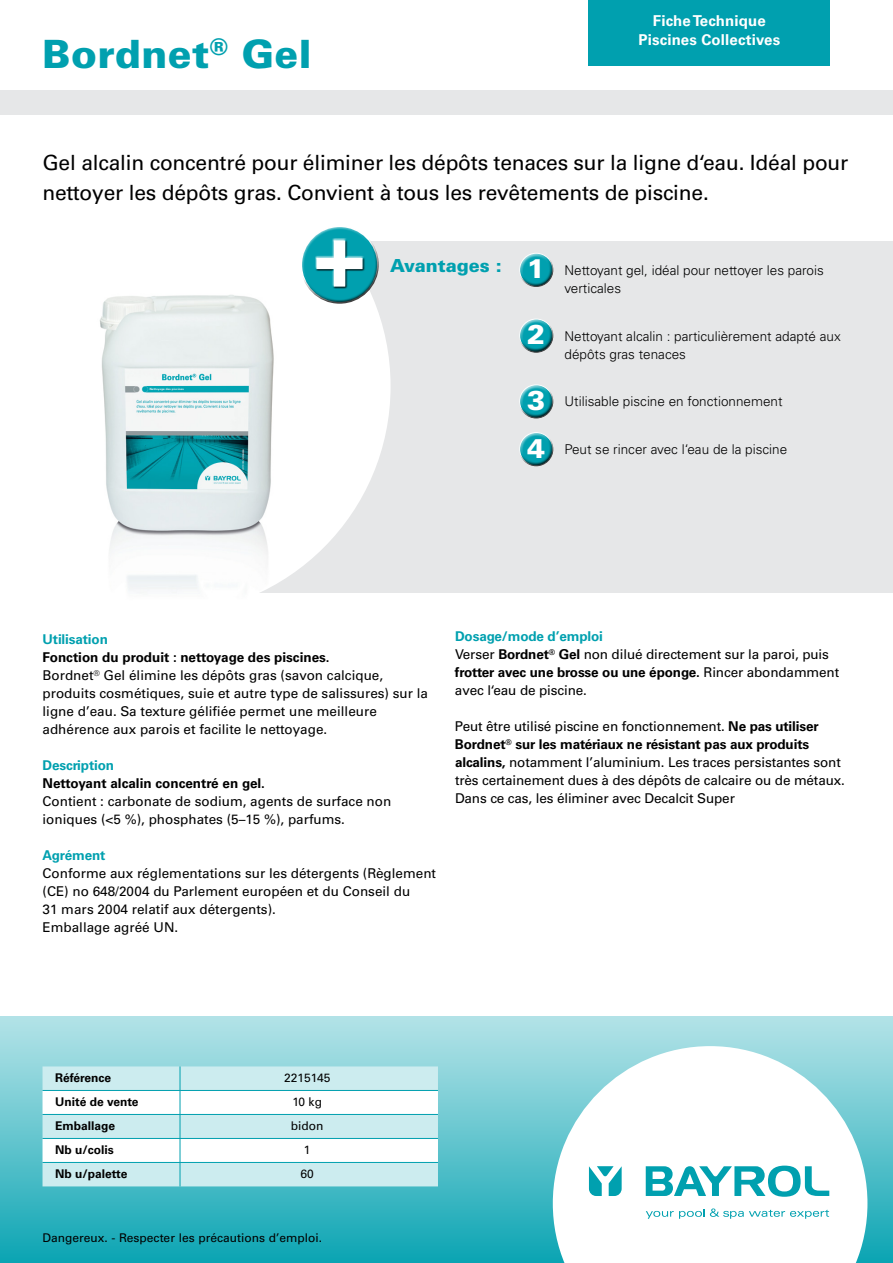
<style>
.page{position:relative;width:893px;height:1263px;background:#fff}
.page>*{position:absolute;margin:0;border:0;box-sizing:border-box;transform-origin:0 0}
.t1{font:700 86.7px "Univers LT Std";color:#fff}
.t2{font:900 39px "Univers LT Std";letter-spacing:.01em;color:#00a0af}
.t3{font:900 27px "Univers LT Std";color:#fff}
.t4{font:21px/30px "Univers LT Std";letter-spacing:-.01em;color:#000}
.t5{font:900 18px "Univers LT Std";color:#00a0af}
.t6{font:700 15px/19.5px "Univers LT Std";letter-spacing:.01em;color:#fff;text-align:center}
.t7{font:13.5px/18px "Univers LT Std";color:#000}
.t8{font:300 13.5px/18px "Univers LT Std";color:#000}
.t9{font:700 13.5px "Univers LT Std";color:#000}
.t10{font:700 13.5px "Univers LT Std";letter-spacing:-.01em;color:#00a0af}
.t11{font:12px "Univers LT Std";color:#000}
.t12{font:700 12px "Univers LT Std";color:#000}
.s1{font-size:27px;color:#fff}
.s2{font-weight:700}
.s3{font-weight:700;color:#00a0af}
</style>
<div class="page">
<div style="left:163px;top:242px;width:730px;height:351px;background:#e6e7e8"></div>
<svg style="left:163px;top:241px;width:228px;height:334px;fill:#fff"></svg>
<div style="left:296px;top:221px;width:81px;height:63px;background:#fff;opacity:.75"></div>
<div style="left:301px;top:238px;width:82px;height:67px;background:#000;opacity:.75"></div>
<div style="left:315px;top:238px;width:50px;height:50px;background:#fff;opacity:.75"></div>
<div style="left:315px;top:239px;width:50px;height:50px;background:#000;opacity:.75"></div>
<div style="left:514px;top:248px;width:40px;height:32px;background:#fff;opacity:.75"></div>
<div style="left:518px;top:258px;width:40px;height:29px;background:#000;opacity:.75"></div>
<div style="left:514px;top:314px;width:40px;height:32px;background:#fff;opacity:.75"></div>
<div style="left:518px;top:324px;width:40px;height:29px;background:#000;opacity:.75"></div>
<div style="left:514px;top:380px;width:40px;height:32px;background:#fff;opacity:.75"></div>
<div style="left:518px;top:389px;width:40px;height:30px;background:#000;opacity:.75"></div>
<div style="left:514px;top:427px;width:40px;height:32px;background:#fff;opacity:.75"></div>
<div style="left:518px;top:437px;width:40px;height:29px;background:#000;opacity:.75"></div>
<div style="left:0;top:1016px;width:893px;height:247px;background:linear-gradient(to bottom,#b7e4e9,#0ea5b4)"></div>
<div style="left:0;top:91px;width:893px;height:24px;background:#e6e7e8"></div>
<svg style="left:553px;top:1046px;width:314px;height:217px"></svg>
<div style="left:588px;top:0;width:242px;height:66px;background:#00a0af"></div>
<svg style="left:646px;top:1165px;width:183px;height:32px"></svg>
<svg style="left:646px;top:1208px;width:183px;height:11px"></svg>
<svg style="left:589px;top:1166px;width:33px;height:30px"></svg>
<svg style="left:43px;top:1066px;width:395px;height:120px"></svg>
<img style="left:100px;top:292px;width:190px;height:301px">
<h2 class="t2" style="left:43px;top:30px;width:271px">Bordnet<sup>®</sup> Gel</h2>
<p class="t6" style="left:638px;top:11px;width:143px">Fiche Technique<br>Piscines Collectives</p>
<h3 class="t4" style="left:43px;top:148px;width:807px">Gel alcalin concentré pour éliminer les dépôts tenaces sur la ligne d‘eau. Idéal pour nettoyer les dépôts gras. Convient à tous les revêtements de piscine.</h3>
<h1 class="t1" style="left:314px;top:205px;width:52px">+</h1>
<h3 class="t5" style="left:390px;top:255px;width:157px">Avantages : <span class="s1">1</span></h3>
<p class="t8" style="left:564px;top:261px;width:261px">Nettoyant gel, idéal pour nettoyer les parois verticales</p>
<h3 class="t3" style="left:527px;top:317px;width:20px">2</h3>
<p class="t8" style="left:564px;top:327px;width:278px">Nettoyant alcalin : particulièrement adapté aux dépôts gras tenaces</p>
<h3 class="t3" style="left:527px;top:384px;width:20px">3</h3>
<p class="t8" style="left:564px;top:393px;width:220px">Utilisable piscine en fonctionnement</p>
<h3 class="t3" style="left:527px;top:431px;width:20px">4</h3>
<p class="t8" style="left:564px;top:440px;width:224px">Peut se rincer avec l‘eau de la piscine</p>
<p class="t10" style="left:43px;top:632px;width:67px">Utilisation</p>
<p class="t7" style="left:43px;top:649px;width:387px"><span class="s2">Fonction du produit : nettoyage des piscines.<br></span>Bordnet<sup>®</sup> Gel élimine les dépôts gras (savon calcique, produits cosmétiques, suie et autre type de salissures) sur la ligne d’eau. Sa texture gélifiée permet une meilleure adhérence aux parois et facilite le nettoyage.</p>
<p class="t10" style="left:43px;top:758px;width:73px">Description</p>
<p class="t9" style="left:43px;top:776px;width:224px">Nettoyant alcalin concentré en gel.</p>
<p class="t7" style="left:43px;top:793px;width:350px">Contient : carbonate de sodium, agents de surface non ioniques (&lt;5 %), phosphates (5–15 %), parfums.</p>
<p class="t10" style="left:43px;top:848px;width:64px">Agrément</p>
<p class="t7" style="left:43px;top:865px;width:395px">Conforme aux réglementations sur les détergents (Règlement (CE) no 648/2004 du Parlement européen et du Conseil du<br>31 mars 2004 relatif aux détergents).<br>Emballage agréé UN.</p>
<p class="t7" style="left:455px;top:627px;width:386px"><span class="s3">Dosage/mode d’emploi<br></span>Verser <span class="s2">Bordnet</span><sup>®</sup> <span class="s2">Gel</span> non dilué directement sur la paroi, puis <span class="s2">frotter avec une brosse ou une éponge.</span> Rincer abondamment avec l‘eau de piscine.</p>
<p class="t7" style="left:455px;top:717px;width:391px">Peut être utilisé piscine en fonctionnement. <span class="s2">Ne pas utiliser Bordnet</span><sup>®</sup> <span class="s2">sur les matériaux ne résistant pas aux produits alcalins,</span> notamment l’aluminium. Les traces persistantes sont très certainement dues à des dépôts de calcaire ou de métaux.<br>Dans ce cas, les éliminer avec Decalcit Super</p>
<p class="t12" style="left:55px;top:1071px;width:57px">Référence</p>
<p class="t11" style="left:284px;top:1071px;width:48px">2215145</p>
<p class="t12" style="left:55px;top:1095px;width:85px">Unité de vente</p>
<p class="t11" style="left:292px;top:1095px;width:31px">10 kg</p>
<p class="t12" style="left:55px;top:1119px;width:61px">Emballage</p>
<p class="t11" style="left:291px;top:1119px;width:34px">bidon</p>
<p class="t12" style="left:55px;top:1143px;width:60px">Nb u/colis</p>
<p class="t11" style="left:304px;top:1143px;width:8px">1</p>
<p class="t12" style="left:55px;top:1167px;width:74px">Nb u/palette</p>
<p class="t11" style="left:301px;top:1167px;width:15px">60</p>
<p class="t11" style="left:43px;top:1231px;width:281px">Dangereux. - Respecter les précautions d’emploi.</p>
</div>
